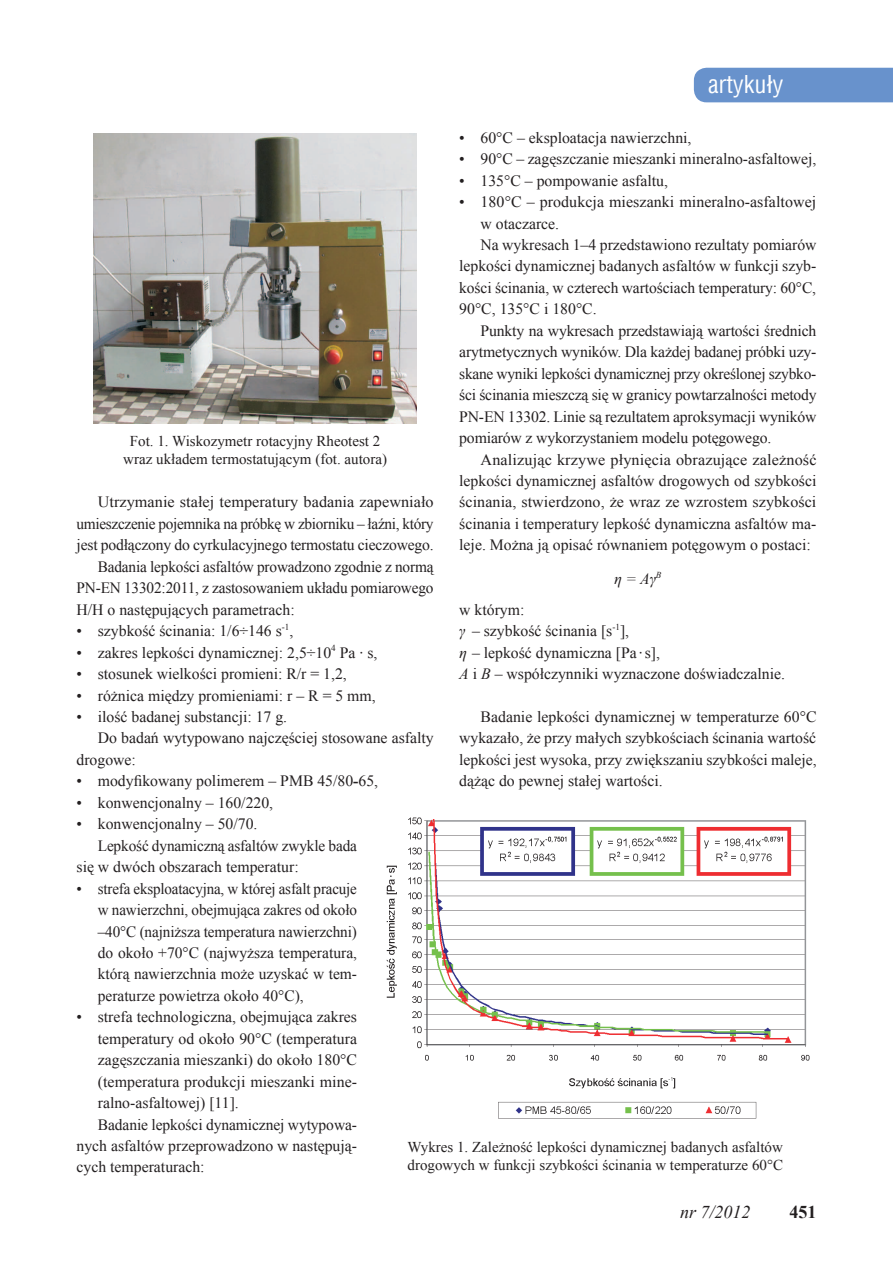
<style>
.page{position:relative;width:893px;height:1263px;background:#fff}
.page>*{position:absolute;margin:0;border:0;box-sizing:border-box;transform-origin:0 0}
.t1{font:24px "Switzerland Condensed";color:#fff}
.t2{font:italic 18px "Times New Roman";color:#231f20}
.t3{font:700 18px "Times New Roman";color:#231f20}
.t4{font:15.75px/21.5px "Times New Roman";color:#231f20;text-align:justify}
.t5{font:15.75px "Times New Roman";letter-spacing:-.02em;color:#231f20}
.t6{font:italic 15.75px "Times New Roman";color:#231f20}
.t7{font:15px/18px "Times New Roman";color:#231f20;text-align:center}
.s1{font-style:italic}
.s2{font-weight:700}
</style>
<div class="page">
<div style="left:694px;top:68px;width:199px;height:34px;background:#6892cc"></div>
<img style="left:94px;top:134px;width:323px;height:289px">
<img style="left:386px;top:817px;width:424px;height:302px">
<h1 class="t1" style="left:708px;top:70px;width:77px">artykuły</h1>
<p class="t4" style="left:459px;top:127px;width:234px">• 60°C – eksploatacja nawierzchni,</p>
<p class="t4" style="left:459px;top:148px;width:359px">• 90°C – zagęszczanie mieszanki mineralno-asfaltowej,</p>
<p class="t4" style="left:459px;top:169px;width:210px">• 135°C – pompowanie asfaltu,</p>
<p class="t4" style="left:459px;top:191px;width:359px">• 180°C – produkcja mieszanki mineralno-asfaltowej</p>
<p class="t4" style="left:480px;top:212px;width:80px">w otaczarce.</p>
<p class="t4" style="left:480px;top:234px;width:338px">Na wykresach 1–4 przedstawiono rezultaty pomiarów</p>
<p class="t4" style="left:459px;top:255px;width:359px">lepkości dynamicznej badanych asfaltów w funkcji szyb-</p>
<p class="t4" style="left:459px;top:277px;width:358px">kości ścinania, w czterech wartościach temperatury: 60°C,</p>
<p class="t4" style="left:459px;top:298px;width:139px">90°C, 135°C i 180°C.</p>
<p class="t4" style="left:480px;top:320px;width:337px">Punkty na wykresach przedstawiają wartości średnich</p>
<p class="t4" style="left:459px;top:341px;width:359px">arytmetycznych wyników. Dla każdej badanej próbki uzy-</p>
<p class="t4" style="left:459px;top:362px;width:359px">skane wyniki lepkości dynamicznej przy określonej szybko-</p>
<p class="t4" style="left:459px;top:384px;width:359px">ści ścinania mieszczą się w granicy powtarzalności metody</p>
<p class="t4" style="left:459px;top:405px;width:359px">PN-EN 13302. Linie są rezultatem aproksymacji wyników</p>
<p class="t4" style="left:459px;top:427px;width:314px">pomiarów z wykorzystaniem modelu potęgowego.</p>
<p class="t4" style="left:480px;top:448px;width:338px">Analizując krzywe płynięcia obrazujące zależność</p>
<p class="t4" style="left:459px;top:470px;width:359px">lepkości dynamicznej asfaltów drogowych od szybkości</p>
<p class="t4" style="left:459px;top:491px;width:359px">ścinania, stwierdzono, że wraz ze wzrostem szybkości</p>
<p class="t4" style="left:459px;top:513px;width:359px">ścinania i temperatury lepkość dynamiczna asfaltów ma-</p>
<p class="t4" style="left:459px;top:534px;width:353px">leje. Można ją opisać równaniem potęgowym o postaci:</p>
<p class="t6" style="left:614px;top:568px;width:49px">η = Aγ<sup>B</sup></p>
<p class="t4" style="left:459px;top:598px;width:327px;text-align:left">w którym:<br><span class="s1">γ</span> – szybkość ścinania [s<sup>-1</sup>],<br><span class="s1">η</span> – lepkość dynamiczna [Pa ·s],<br><span class="s1">A</span> i <span class="s1">B</span> – współczynniki wyznaczone doświadczalnie.</p>
<p class="t4" style="left:459px;top:706px;width:359px;text-indent:21px">Badanie lepkości dynamicznej w temperaturze 60°C wykazało, że przy małych szybkościach ścinania wartość lepkości jest wysoka, przy zwiększaniu szybkości maleje, dążąc do pewnej stałej wartości.</p>
<p class="t7" style="left:123px;top:432px;width:265px">Fot. 1. Wiskozymetr rotacyjny Rheotest 2 wraz układem termostatującym (fot. autora)</p>
<p class="t4" style="left:98px;top:491px;width:337px">Utrzymanie stałej temperatury badania zapewniało</p>
<p class="t5" style="left:77px;top:513px;width:359px">umieszczenie pojemnika na próbkę w zbiorniku – łaźni, który</p>
<p class="t4" style="left:77px;top:534px;width:359px">jest podłączony do cyrkulacyjnego termostatu cieczowego.</p>
<p class="t4" style="left:98px;top:555px;width:337px">Badania lepkości asfaltów prowadzono zgodnie z normą</p>
<p class="t4" style="left:77px;top:577px;width:358px">PN-EN 13302:2011, z zastosowaniem układu pomiarowego</p>
<p class="t4" style="left:77px;top:598px;width:220px">H/H o następujących parametrach:</p>
<p class="t4" style="left:77px;top:620px;width:218px">• szybkość ścinania: 1/6÷146 s<sup>-1</sup>,</p>
<p class="t4" style="left:77px;top:641px;width:302px">• zakres lepkości dynamicznej: 2,5÷10<sup>4</sup> Pa · s,</p>
<p class="t4" style="left:77px;top:663px;width:272px">• stosunek wielkości promieni: R/r = 1,2,</p>
<p class="t4" style="left:77px;top:684px;width:301px">• różnica między promieniami: r – R = 5 mm,</p>
<p class="t4" style="left:77px;top:706px;width:212px">• ilość badanej substancji: 17 g.</p>
<p class="t4" style="left:98px;top:727px;width:337px">Do badań wytypowano najczęściej stosowane asfalty</p>
<p class="t4" style="left:77px;top:749px;width:61px">drogowe:</p>
<p class="t4" style="left:77px;top:770px;width:303px">• modyfikowany polimerem – PMB 45/80<span class="s2">-</span>65,</p>
<p class="t4" style="left:77px;top:791px;width:198px">• konwencjonalny – 160/220,</p>
<p class="t4" style="left:77px;top:813px;width:182px">• konwencjonalny – 50/70.</p>
<p class="t4" style="left:98px;top:834px;width:261px">Lepkość dynamiczną asfaltów zwykle bada</p>
<p class="t4" style="left:77px;top:856px;width:224px">się w dwóch obszarach temperatur:</p>
<p class="t4" style="left:98px;top:877px;width:261px;text-indent:-21px">• strefa eksploatacyjna, w której asfalt pracuje w nawierzchni, obejmująca zakres od około –40°C (najniższa temperatura nawierzchni) do około +70°C (najwyższa temperatura, którą nawierzchnia może uzyskać w tem&shy;peraturze powietrza około 40°C),</p>
<p class="t4" style="left:77px;top:1006px;width:282px">• strefa technologiczna, obejmująca zakres</p>
<p class="t4" style="left:98px;top:1027px;width:261px">temperatury od około 90°C (temperatura</p>
<p class="t4" style="left:98px;top:1049px;width:261px">zagęszczania mieszanki) do około 180°C</p>
<p class="t4" style="left:98px;top:1070px;width:261px">(temperatura produkcji mieszanki mine-</p>
<p class="t4" style="left:98px;top:1092px;width:143px">ralno-asfaltowej) [11].</p>
<p class="t4" style="left:98px;top:1113px;width:261px">Badanie lepkości dynamicznej wytypowa-</p>
<p class="t4" style="left:77px;top:1135px;width:282px">nych asfaltów przeprowadzono w następują-</p>
<p class="t4" style="left:77px;top:1156px;width:130px">cych temperaturach:</p>
<p class="t7" style="left:407px;top:1138px;width:377px;text-align:left">Wykres 1. Zależność lepkości dynamicznej badanych asfaltów drogowych w funkcji szybkości ścinania w temperaturze 60°C</p>
<p class="t2" style="left:680px;top:1200px;width:72px">nr 7/2012</p>
<p class="t3" style="left:789px;top:1199px;width:28px">451</p>
</div>
